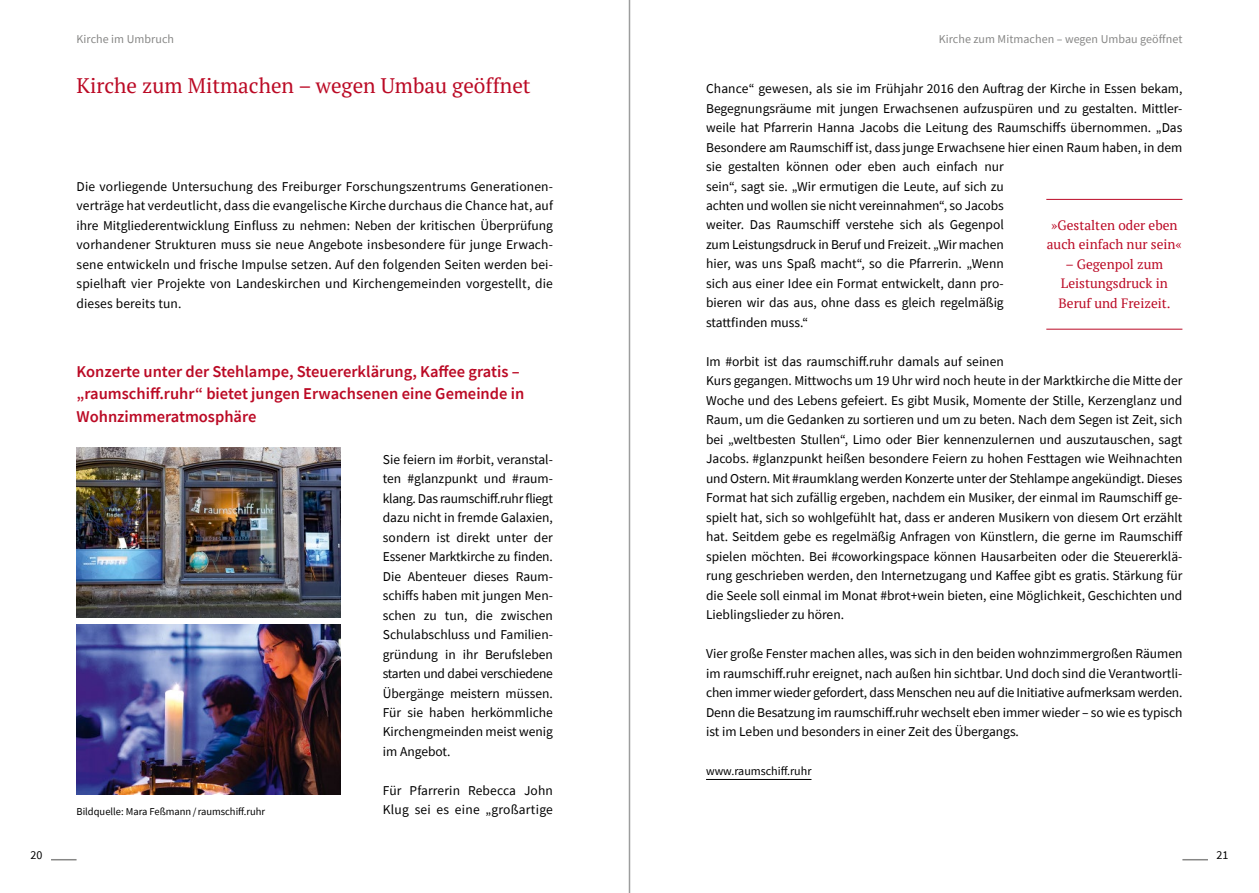
<style>
.page{position:relative;width:1259px;height:893px;background:#fff}
.page>*{position:absolute;margin:0;border:0;box-sizing:border-box;transform-origin:0 0}
.t1{font:21px "PT Serif";color:#bb0a25}
.t2{font:600 16.5px/22.5px "Source Sans Pro";color:#bb0a25}
.Fließtext{font:13.5px/19.5px "Source Sans Pro";color:#000;text-align:justify}
.t3{font:13.5px/19.5px "PT Serif";color:#bb0a25;text-align:center}
.t4{font:12px "Source Sans Pro";letter-spacing:.005em;color:#878786}
.Literatur{font:12px "Source Sans Pro";color:#000}
.t5{font:10.5px "Source Sans Pro";color:#000}
</style>
<div class="page">
<svg style="left:1182px;top:859px;width:26px;height:1px"></svg>
<svg style="left:51px;top:859px;width:26px;height:1px"></svg>
<hr style="left:706px;top:779px;width:105px;height:1px;background:#000">
<img style="left:77px;top:448px;width:263px;height:170px">
<img style="left:77px;top:624px;width:263px;height:170px">
<hr style="left:1046px;top:199px;width:136px;height:1px;background:#bb0a25">
<hr style="left:1046px;top:329px;width:136px;height:1px;background:#bb0a25">
<hr style="left:629px;top:0;width:1px;height:893px;background:#9c9d9d">
<p class="t4" style="left:77px;top:31px;width:99px">Kirche im Umbruch</p>
<p class="t4" style="left:938px;top:31px;width:245px">Kirche zum Mitmachen – wegen Umbau geöffnet</p>
<h1 class="t1" style="left:77px;top:72px;width:456px">Kirche zum Mitmachen – wegen Umbau geöffnet</h1>
<p class="Fließtext" style="left:77px;top:176px;width:478px">Die vorliegende Untersuchung des Freiburger Forschungszentrums Generationen&shy;verträge hat verdeutlicht, dass die evangelische Kirche durchaus die Chance hat, auf ihre Mitgliederentwicklung Einfluss zu nehmen: Neben der kritischen Überprüfung vorhandener Strukturen muss sie neue Angebote insbesondere für junge Erwach&shy;sene entwickeln und frische Impulse setzen. Auf den folgenden Seiten werden bei&shy;spielhaft vier Projekte von Landeskirchen und Kirchengemeinden vorgestellt, die dieses bereits tun.</p>
<h2 class="t2" style="left:77px;top:360px;width:449px">Konzerte unter der Stehlampe, Steuererklärung, Kaffee gratis – „raumschiff.ruhr“ bietet jungen Erwachsenen eine Gemeinde in<br>Wohnzimmeratmosphäre</h2>
<p class="Fließtext" style="left:383px;top:449px;width:172px">Sie feiern im #orbit, veranstal&shy;ten #glanzpunkt und #raum&shy;klang. Das raumschiff.ruhr fliegt dazu nicht in fremde Galaxien, sondern ist direkt unter der Essener Marktkirche zu finden.<br>Die Abenteuer dieses Raum&shy;schiffs haben mit jungen Men&shy;schen zu tun, die zwischen Schulabschluss und Familien&shy;gründung in ihr Berufsleben starten und dabei verschiedene Übergänge meistern müssen.<br>Für sie haben herkömmliche Kirchengmeinden meist wenig im Angebot.</p>
<p class="Fließtext" style="left:383px;top:781px;width:172px">Für Pfarrerin Rebecca John<br>Klug sei es eine „großartige</p>
<p class="t5" style="left:77px;top:805px;width:190px">Bildquelle: Mara Feßmann/raumschiff.ruhr</p>
<p class="Fließtext" style="left:706px;top:79px;width:478px;text-align:left">Chance“ gewesen, als sie im Frühjahr 2016 den Auftrag der Kirche in Essen bekam, Begegnungsräume mit jungen Erwachsenen aufzuspüren und zu gestalten. Mittler&shy;weile hat Pfarrerin Hanna Jacobs die Leitung des Raumschiffs übernommen. „Das Besondere am Raumschiff ist, dass junge Erwachsene hier einen Raum haben, in dem sie gestalten können oder eben auch einfach nur<br>sein“, sagt sie. „Wir ermutigen die Leute, auf sich zu<br>achten und wollen sie nicht vereinnahmen“, so Jacobs<br>weiter. Das Raumschiff verstehe sich als Gegenpol<br>zum Leistungsdruck in Beruf und Freizeit. „Wir machen<br>hier, was uns Spaß macht“, so die Pfarrerin. „Wenn<br>sich aus einer Idee ein Format entwickelt, dann pro-<br>bieren wir das aus, ohne dass es gleich regelmäßig<br>stattfinden muss.“</p>
<p class="Fließtext" style="left:706px;top:352px;width:478px;text-align:left">Im #orbit ist das raumschiff.ruhr damals auf seinen<br>Kurs gegangen. Mittwochs um 19 Uhr wird noch heute in der Marktkirche die Mitte der Woche und des Lebens gefeiert. Es gibt Musik, Momente der Stille, Kerzenglanz und Raum, um die Gedanken zu sortieren und um zu beten. Nach dem Segen ist Zeit, sich bei „weltbesten Stullen“, Limo oder Bier kennenzulernen und auszutauschen, sagt Jacobs. #glanzpunkt heißen besondere Feiern zu hohen Festtagen wie Weihnachten und Ostern. Mit #raumklang werden Konzerte unter der Stehlampe angekündigt. Dieses Format hat sich zufällig ergeben, nachdem ein Musiker, der einmal im Raumschiff ge&shy;spielt hat, sich so wohlgefühlt hat, dass er anderen Musikern von diesem Ort erzählt hat. Seitdem gebe es regelmäßig Anfragen von Künstlern, die gerne im Raumschiff spielen möchten. Bei #coworkingspace können Hausarbeiten oder die Steuererklä&shy;rung geschrieben werden, den Internetzugang und Kaffee gibt es gratis. Stärkung für die Seele soll einmal im Monat #brot+wein bieten, eine Möglichkeit, Geschichten und Lieblingslieder zu hören.</p>
<p class="Fließtext" style="left:706px;top:644px;width:478px">Vier große Fenster machen alles, was sich in den beiden wohnzimmergroßen Räumen im raumschiff.ruhr ereignet, nach außen hin sichtbar. Und doch sind die Verantwortli&shy;chen immer wieder gefordert, dass Menschen neu auf die Initiative aufmerksam werden.<br>Denn die Besatzung im raumschiff.ruhr wechselt eben immer wieder – so wie es typisch ist im Leben und besonders in einer Zeit des Übergangs.</p>
<p class="Literatur" style="left:706px;top:763px;width:107px">www.raumschiff.ruhr</p>
<p class="t3" style="left:1046px;top:215px;width:137px">»Gestalten oder eben auch einfach nur sein«</p>
<p class="t3" style="left:1058px;top:254px;width:114px">– Gegenpol zum<br>Leistungsdruck in<br>Beruf und Freizeit.</p>
<p class="Literatur" style="left:31px;top:848px;width:13px">20</p>
<p class="Literatur" style="left:1216px;top:848px;width:13px">21</p>
</div>
